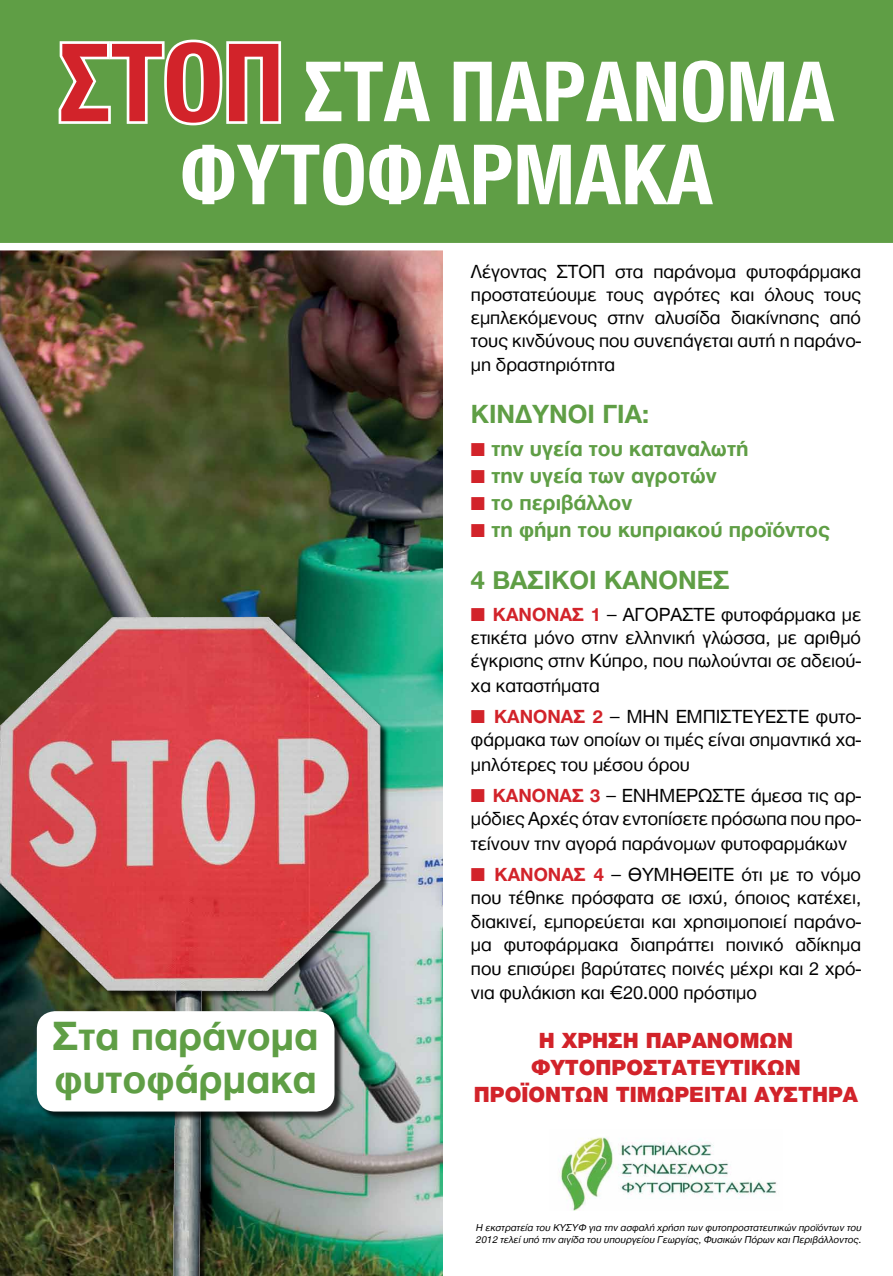
<style>
.page{position:relative;width:893px;height:1276px;background:#fff}
.page>*{position:absolute;margin:0;border:0;box-sizing:border-box;transform-origin:0 0}
.t1{font:700 condensed 89.25px/83px "Helvetica Neue Greek";color:#fff;text-align:center}
.t2{font:700 42px/42.8px "Helvetica Neue Greek";color:#5f9e45}
.t3{font:700 27px "Helvetica Neue Greek";color:#5f9e45}
.t4{font:700 22.5px "Helvetica Neue Greek";color:#5f9e45}
.t5{font:900 22.5px/27px "Helvetica Neue Greek";color:#d2232a;text-align:center}
.t6{font:19.5px/23.5px "Helvetica Neue Greek";color:#000;text-align:justify}
.t7{font:italic 10.35px/12.6px "Helvetica Neue Greek";letter-spacing:.01em;color:#000}
.s1{font-size:116.02px;color:#d2232a}
.s2{color:#d2232a}
.s3{font-weight:700;color:#d2232a}
</style>
<div class="page">
<img style="left:0;top:250px;width:442px;height:247px">
<div style="left:0;top:0;width:893px;height:244px;background:#5f9e45"></div>
<svg style="left:58px;top:39px;width:224px;height:87px"></svg>
<div style="left:0;top:243px;width:893px;height:7px;background:#fff"></div>
<img style="left:0;top:497px;width:443px;height:779px">
<div style="left:38px;top:1012px;width:306px;height:109px;background:#000;opacity:.75"></div>
<div style="left:37px;top:1011px;width:297px;height:100px;background:#fff;border-radius:18px"></div>
<img style="left:558px;top:1137px;width:218px;height:73px">
<h1 class="t1" style="left:59px;top:50px;width:777px"><span class="s1">ΣΤΟΠ</span> ΣΤΑ ΠΑΡΑΝΟΜΑ<br>ΦΥΤΟΦΑΡΜΑΚΑ</h1>
<h2 class="t2" style="left:53px;top:1015px;width:267px">Στα παράνομα φυτοφάρμακα</h2>
<p class="t6" style="left:471px;top:259px;width:392px;line-height:23.2px">Λέγοντας ΣΤΟΠ στα παράνομα φυτοφάρμακα προστατεύουμε τους αγρότες και όλους τους εμπλεκόμενους στην αλυσίδα διακίνησης από τους κινδύνους που συνεπάγεται αυτή η παράνο&shy;μη δραστηριότητα</p>
<h3 class="t3" style="left:471px;top:400px;width:180px">ΚΙΝΔΥΝΟΙ ΓΙΑ:</h3>
<p class="t4" style="left:471px;top:436px;width:279px"><span class="s2">■</span> την υγεία του καταναλωτή</p>
<p class="t4" style="left:471px;top:463px;width:247px"><span class="s2">■</span> την υγεία των αγροτών</p>
<p class="t4" style="left:471px;top:490px;width:163px"><span class="s2">■</span> το περιβάλλον</p>
<p class="t4" style="left:471px;top:517px;width:361px"><span class="s2">■</span> τη φήμη του κυπριακού προϊόντος</p>
<h3 class="t3" style="left:471px;top:566px;width:260px">4 ΒΑΣΙΚΟΙ ΚΑΝΟΝΕΣ</h3>
<p class="t6" style="left:471px;top:602px;width:392px"><span class="s2">■</span> <span class="s3">ΚΑΝΟΝΑΣ 1</span> – ΑΓΟΡΑΣΤΕ φυτοφάρμακα με ετικέτα μόνο στην ελληνική γλώσσα, με αριθμό έγκρισης στην Κύπρο, που πωλούνται σε αδειού&shy;χα καταστήματα</p>
<p class="t6" style="left:471px;top:704px;width:392px;line-height:23.9px"><span class="s2">■</span> <span class="s3">ΚΑΝΟΝΑΣ 2</span> – ΜΗΝ ΕΜΠΙΣΤΕΥΕΣΤΕ φυτο&shy;φάρμακα των οποίων οι τιμές είναι σημαντικά χα&shy;μηλότερες του μέσου όρου</p>
<p class="t6" style="left:471px;top:783px;width:392px;line-height:23.9px"><span class="s2">■</span> <span class="s3">ΚΑΝΟΝΑΣ 3</span> – ΕΝΗΜΕΡΩΣΤΕ άμεσα τις αρ&shy;μόδιες Αρχές όταν εντοπίσετε πρόσωπα που προ&shy;τείνουν την αγορά παράνομων φυτοφαρμάκων</p>
<p class="t6" style="left:471px;top:862px;width:392px"><span class="s2">■</span> <span class="s3">ΚΑΝΟΝΑΣ 4</span> – ΘΥΜΗΘΕΙΤΕ ότι με το νόμο που τέθηκε πρόσφατα σε ισχύ, όποιος κατέχει, διακινεί, εμπορεύεται και χρησιμοποιεί παράνο&shy;μα φυτοφάρμακα διαπράττει ποινικό αδίκημα που επισύρει βαρύτατες ποινές μέχρι και 2 χρό&shy;νια φυλάκιση και €20.000 πρόστιμο</p>
<p class="t5" style="left:474px;top:1026px;width:386px">Η ΧΡΗΣΗ ΠΑΡΑΝΟΜΩΝ<br>ΦΥΤΟΠΡΟΣΤΑΤΕΥΤΙΚΩΝ<br>ΠΡΟΪΟΝΤΩΝ ΤΙΜΩΡΕΙΤΑΙ ΑΥΣΤΗΡΑ</p>
<p class="t7" style="left:476px;top:1220px;width:389px">Η εκστρατεία του ΚΥΣΥΦ για την ασφαλή χρήση των φυτοπροστατευτικών προϊόντων του<br>2012 τελεί υπό την αιγίδα του υπουργείου Γεωργίας,Φυσικών Πόρων καιΠεριβάλλοντος.</p>
</div>
